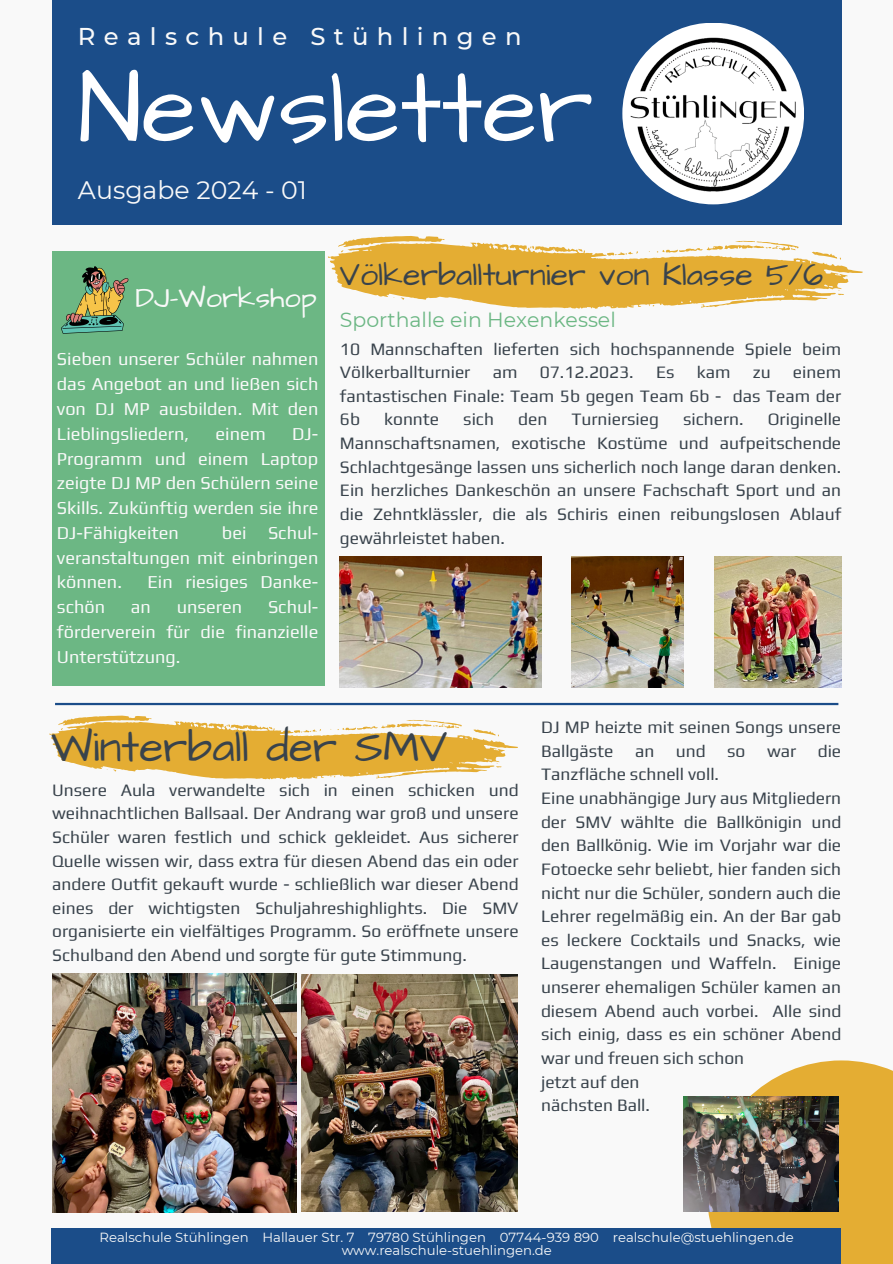
<style>
.page{position:relative;width:893px;height:1264px;background:#fff}
.page>*{position:absolute;margin:0;border:0;box-sizing:border-box;transform-origin:0 0}
.t1{font:101.4px "Architects Daughter";color:#fff}
.t2{font:44.1px "Architects Daughter";color:#39434c}
.t3{font:32.1px "Architects Daughter";color:#39434c}
.t4{font:28.95px "Architects Daughter";color:#f9f9f9}
.t5{font:25.2px "Montserrat";color:#f9f9f9}
.t6{font:500 24.3px "Montserrat";letter-spacing:.34em;color:#f9f9f9}
.t7{font:20.4px "Montserrat";color:#6cb784}
.t8{font:18.15px/24.8px "Play";color:#f9f9f9;text-align:justify}
.t9{font:17.4px/23.7px "Play";color:#39434c;text-align:justify}
.t10{font:13.2px "Montserrat";color:#f9f9f9}
</style>
<div class="page">
<div style="left:0;top:0;width:892px;height:1263px;background:#f9f9f9"></div>
<div style="left:52px;top:251px;width:272px;height:435px;background:#6cb784"></div>
<hr style="left:55px;top:703px;width:783px;height:2px;background:#1b4d89">
<div style="left:52px;top:0;width:789px;height:225px;background:#1b4d89"></div>
<div style="left:622px;top:23px;width:182px;height:181px;background:#fff;border-radius:50%"></div>
<img style="left:626px;top:29px;width:172px;height:172px">
<svg style="left:707px;top:1060px;width:185px;height:203px;fill:#e4ad33"></svg>
<div style="left:51px;top:1227px;width:789px;height:36px;background:#1b4d89"></div>
<img style="left:340px;top:556px;width:201px;height:131px">
<img style="left:714px;top:556px;width:127px;height:131px">
<img style="left:571px;top:556px;width:112px;height:131px">
<svg style="left:61px;top:266px;width:67px;height:68px"></svg>
<img style="left:683px;top:1095px;width:155px;height:116px">
<img style="left:52px;top:973px;width:244px;height:239px">
<img style="left:301px;top:974px;width:216px;height:237px">
<svg style="left:328px;top:236px;width:534px;height:73px"></svg>
<svg style="left:49px;top:715px;width:468px;height:64px"></svg>
<h3 class="t6" style="left:78px;top:21px;width:445px">Realschule Stühlingen</h3>
<p class="t1" style="left:78px;top:41px;width:516px">Newsletter</p>
<p class="t5" style="left:78px;top:175px;width:230px">Ausgabe 2024 - 01</p>
<p class="t4" style="left:135px;top:278px;width:183px">DJ-Workshop</p>
<p class="t8" style="left:57px;top:346px;width:263px">Sieben unserer Schüler nahmen das Angebot an und ließen sich von DJ MP ausbilden. Mit den Lieblingsliedern,</p>
<p class="t8" style="left:216px;top:421px;width:52px">einem</p>
<p class="t8" style="left:57px;top:421px;width:263px;text-indent:235px">DJ-Programm und einem Laptop zeigte DJ MP den Schülern seine Skills. Zukünftig werden sie ihre DJ-Fähigkeiten</p>
<p class="t8" style="left:57px;top:520px;width:263px;text-indent:165px">bei Schul&shy;veranstaltungen mit einbringen können.</p>
<p class="t8" style="left:147px;top:569px;width:172px">Ein riesiges Danke-</p>
<p class="t8" style="left:57px;top:594px;width:263px;text-indent:211px">Schul&shy;förderverein für die finanzielle Unterstützung.</p>
<p class="t8" style="left:57px;top:594px;width:50px">schön</p>
<p class="t8" style="left:131px;top:594px;width:22px">an</p>
<p class="t8" style="left:177px;top:594px;width:67px">unseren</p>
<p class="t3" style="left:340px;top:253px;width:485px">Völkerballturnier von Klasse 5/6</p>
<p class="t7" style="left:340px;top:307px;width:277px">Sporthalle ein Hexenkessel</p>
<p class="t9" style="left:340px;top:336px;width:503px">10 Mannschaften lieferten sich hochspannende Spiele beim<br>Völkerballturnier</p>
<p class="t9" style="left:492px;top:360px;width:26px">am</p>
<p class="t9" style="left:539px;top:360px;width:95px">07.12.2023.</p>
<p class="t9" style="left:656px;top:360px;width:20px">Es</p>
<p class="t9" style="left:696px;top:360px;width:35px">kam</p>
<p class="t9" style="left:752px;top:360px;width:19px">zu</p>
<p class="t9" style="left:340px;top:360px;width:503px;text-indent:453px">einem fantastischen Finale: Team 5b gegen Team 6b - das Team der 6b</p>
<p class="t9" style="left:340px;top:407px;width:503px;text-indent:428px">Originelle Mannschaftsnamen, exotische Kostüme und aufpeitschende Schlachtgesänge lassen uns sicherlich noch lange daran denken.<br>Ein herzliches Dankeschön an unsere Fachschaft Sport und an die Zehntklässler, die als Schiris einen reibungslosen Ablauf gewährleistet haben.</p>
<p class="t9" style="left:384px;top:407px;width:56px">konnte</p>
<p class="t9" style="left:463px;top:407px;width:32px">sich</p>
<p class="t9" style="left:518px;top:407px;width:31px">den</p>
<p class="t9" style="left:571px;top:407px;width:89px">Turniersieg</p>
<p class="t9" style="left:683px;top:407px;width:62px">sichern.</p>
<p class="t2" style="left:51px;top:717px;width:398px">Winterball der SMV</p>
<p class="t9" style="left:52px;top:777px;width:468px">Unsere Aula verwandelte sich in einen schicken und weihnachtlichen Ballsaal. Der Andrang war groß und unsere Schüler waren festlich und schick gekleidet. Aus sicherer Quelle wissen wir, dass extra für diesen Abend das ein oder andere Outfit gekauft wurde - schließlich war dieser Abend eines der wichtigsten Schuljahreshighlights. Die SMV organisierte ein vielfältiges Programm. So eröffnete unsere Schulband den Abend und sorgte für gute Stimmung.</p>
<p class="t9" style="left:541px;top:715px;width:302px">DJ MP heizte mit seinen Songs unsere Ballgäste an und so war die Tanzfläche schnell voll.</p>
<p class="t9" style="left:541px;top:786px;width:302px">Eine unabhängige Jury aus Mitgliedern der SMV wählte die Ballkönigin und den Ballkönig. Wie im Vorjahr war die Fotoecke sehr beliebt, hier fanden sich nicht nur die Schüler, sondern auch die Lehrer regelmäßig ein. An der Bar gab es leckere Cocktails und Snacks, wie Laugenstangen und Waffeln. Einige unserer ehemaligen Schüler kamen an diesem Abend auch vorbei. Alle sind sich einig, dass es ein schöner Abend war und freuen sich schon</p>
<h2 class="t9" style="left:541px;top:1069px;width:100px">jetzt auf den</h2>
<p class="t9" style="left:541px;top:1093px;width:110px">nächsten Ball.</p>
<p class="t10" style="left:100px;top:1228px;width:695px">Realschule Stühlingen Hallauer Str. 7 79780 Stühlingen 07744-939 890 realschule@stuehlingen.de</p>
<p class="t10" style="left:341px;top:1242px;width:211px">www.realschule-stuehlingen.de</p>
</div>
